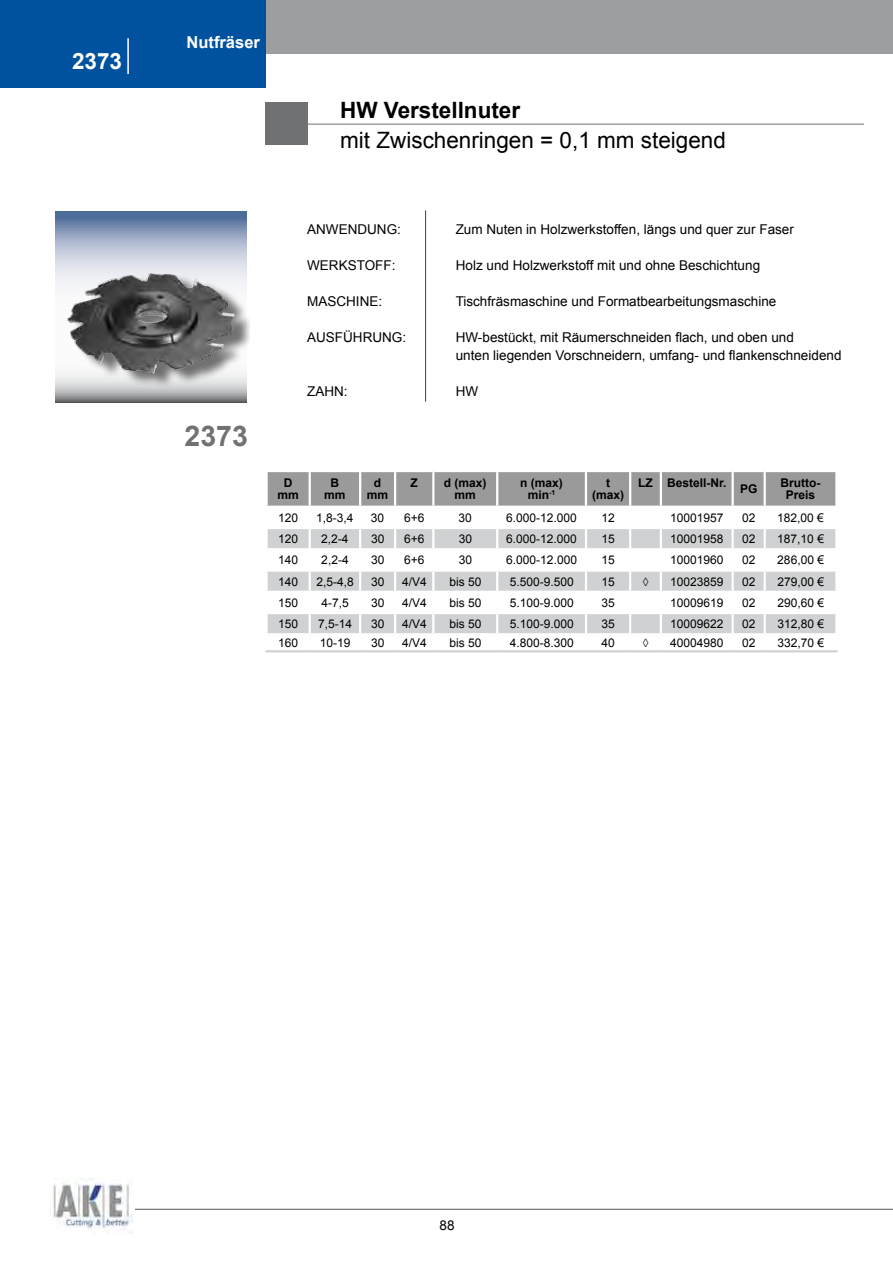
<style>
.page{position:relative;width:893px;height:1263px;background:#fff}
.page>*{position:absolute;margin:0;border:0;box-sizing:border-box;transform-origin:0 0}
.t1{font:700 28.5px "Arial";color:#707172}
.t2{font:22.5px "Arial";color:#000}
.t3{font:700 22.5px "Arial";color:#000}
.t4{font:700 22.5px "Arial";color:#fff}
.t5{font:700 16.5px "Arial";color:#fff}
.t6{font:13.5px/18px "Arial";color:#000}
.t7{font:12px "Arial";color:#000}
.t8{font:700 12px/12px "Arial";color:#000;text-align:center}
.t9{font:12px "Arialmonospacedfor SAP";color:#000}
</style>
<div class="page">
<div style="left:265px;top:0;width:628px;height:54px;background:#9c9e9f"></div>
<hr style="left:135px;top:1209px;width:758px;height:1px;background:#707172">
<hr style="left:305px;top:124px;width:559px;height:1px;background:#707172">
<img style="left:50px;top:1178px;width:82px;height:55px">
<div style="left:265px;top:102px;width:43px;height:43px;background:#707172"></div>
<div style="left:0;top:0;width:265px;height:88px;background:#00519e"></div>
<hr style="left:425px;top:210px;width:1px;height:192px;background:#00519e">
<hr style="left:127px;top:38px;width:2px;height:36px;background:#fff">
<svg style="left:55px;top:211px;width:192px;height:192px;background:#697c9a"></svg>
<img style="left:55px;top:232px;width:195px;height:163px">
<svg style="left:267px;top:471px;width:569px;height:163px"></svg>
<hr style="left:265px;top:650px;width:45px;height:2px;background:#d0d1d2">
<hr style="left:310px;top:650px;width:50px;height:2px;background:#d0d1d2">
<hr style="left:360px;top:650px;width:35px;height:2px;background:#d0d1d2">
<hr style="left:395px;top:650px;width:38px;height:2px;background:#d0d1d2">
<hr style="left:433px;top:650px;width:64px;height:2px;background:#d0d1d2">
<hr style="left:497px;top:650px;width:89px;height:2px;background:#d0d1d2">
<hr style="left:586px;top:650px;width:44px;height:2px;background:#d0d1d2">
<hr style="left:630px;top:650px;width:31px;height:2px;background:#d0d1d2">
<hr style="left:661px;top:650px;width:72px;height:2px;background:#d0d1d2">
<hr style="left:733px;top:650px;width:32px;height:2px;background:#d0d1d2">
<hr style="left:765px;top:650px;width:73px;height:2px;background:#d0d1d2">
<h2 class="t4" style="left:72px;top:46px;width:52px">2373</h2>
<h3 class="t5" style="left:187px;top:32px;width:75px">Nutfräser</h3>
<h2 class="t3" style="left:340px;top:96px;width:182px">HW Verstellnuter</h2>
<h2 class="t2" style="left:340px;top:126px;width:387px">mit Zwischenringen = 0,1 mm steigend</h2>
<h1 class="t1" style="left:184px;top:417px;width:65px">2373</h1>
<p class="t6" style="left:307px;top:220px;width:20px">Anwendung</p>
<p class="t6" style="left:397px;top:220px;width:5px">:</p>
<p class="t6" style="left:456px;top:220px;width:340px">Zum Nuten in Holzwerkstoffen, längs und quer zur Faser</p>
<p class="t6" style="left:307px;top:256px;width:23px">Werkstoff</p>
<p class="t6" style="left:392px;top:256px;width:5px">:</p>
<p class="t6" style="left:456px;top:256px;width:306px">Holz und Holzwerkstoff mit und ohne Beschichtung</p>
<p class="t6" style="left:307px;top:292px;width:21px">Maschine</p>
<p class="t6" style="left:378px;top:292px;width:5px">:</p>
<p class="t6" style="left:456px;top:292px;width:322px">Tischfräsmaschine und Formatbearbeitungsmaschine</p>
<p class="t6" style="left:307px;top:328px;width:19px">Ausf</p>
<p class="t6" style="left:343px;top:328px;width:21px">ührung</p>
<p class="t6" style="left:402px;top:328px;width:5px">:</p>
<p class="t6" style="left:456px;top:328px;width:387px">HW-bestückt, mit Räumerschneiden flach, und oben und<br>unten liegenden Vorschneidern, umfang- und flankenschneidend</p>
<p class="t6" style="left:307px;top:382px;width:19px">Zahn</p>
<p class="t6" style="left:344px;top:382px;width:5px">:</p>
<p class="t6" style="left:456px;top:382px;width:24px">HW</p>
<p class="t8" style="left:277px;top:477px;width:23px">D mm</p>
<p class="t8" style="left:324px;top:477px;width:23px">B mm</p>
<p class="t8" style="left:367px;top:477px;width:23px">d mm</p>
<p class="t8" style="left:411px;top:477px;width:9px">Z</p>
<p class="t8" style="left:444px;top:477px;width:44px">d (max) mm</p>
<p class="t8" style="left:520px;top:477px;width:44px">n (max) min<sup>-1</sup></p>
<p class="t8" style="left:592px;top:477px;width:34px">t (max)</p>
<p class="t8" style="left:638px;top:477px;width:90px">LZ Bestell-Nr.</p>
<p class="t8" style="left:740px;top:483px;width:19px">PG</p>
<p class="t8" style="left:781px;top:477px;width:41px">Brutto-<br>Preis</p>
<p class="t7" style="left:278px;top:510px;width:22px">120</p>
<p class="t7" style="left:316px;top:510px;width:39px">1,8-3,4</p>
<p class="t7" style="left:371px;top:510px;width:15px">30</p>
<p class="t7" style="left:404px;top:510px;width:22px">6+6</p>
<p class="t7" style="left:459px;top:510px;width:15px">30</p>
<p class="t7" style="left:506px;top:510px;width:72px">6.000-12.000</p>
<p class="t7" style="left:601px;top:510px;width:15px">12</p>
<p class="t7" style="left:670px;top:510px;width:55px">10001957</p>
<p class="t7" style="left:742px;top:510px;width:15px">02</p>
<p class="t7" style="left:777px;top:510px;width:48px">182,00 €</p>
<p class="t7" style="left:278px;top:531px;width:22px">120</p>
<p class="t7" style="left:321px;top:531px;width:29px">2,2-4</p>
<p class="t7" style="left:371px;top:531px;width:15px">30</p>
<p class="t7" style="left:404px;top:531px;width:22px">6+6</p>
<p class="t7" style="left:459px;top:531px;width:15px">30</p>
<p class="t7" style="left:506px;top:531px;width:72px">6.000-12.000</p>
<p class="t7" style="left:601px;top:531px;width:15px">15</p>
<p class="t7" style="left:670px;top:531px;width:55px">10001958</p>
<p class="t7" style="left:742px;top:531px;width:15px">02</p>
<p class="t7" style="left:777px;top:531px;width:48px">187,10 €</p>
<p class="t7" style="left:278px;top:552px;width:22px">140</p>
<p class="t7" style="left:321px;top:552px;width:29px">2,2-4</p>
<p class="t7" style="left:371px;top:552px;width:15px">30</p>
<p class="t7" style="left:404px;top:552px;width:22px">6+6</p>
<p class="t7" style="left:459px;top:552px;width:15px">30</p>
<p class="t7" style="left:506px;top:552px;width:72px">6.000-12.000</p>
<p class="t7" style="left:601px;top:552px;width:15px">15</p>
<p class="t7" style="left:670px;top:552px;width:55px">10001960</p>
<p class="t7" style="left:742px;top:552px;width:15px">02</p>
<p class="t7" style="left:777px;top:552px;width:48px">286,00 €</p>
<p class="t7" style="left:278px;top:573px;width:22px">140</p>
<p class="t7" style="left:316px;top:573px;width:39px">2,5-4,8</p>
<p class="t7" style="left:371px;top:573px;width:15px">30</p>
<p class="t7" style="left:402px;top:573px;width:26px">4/V4</p>
<p class="t7" style="left:449px;top:573px;width:34px">bis 50</p>
<p class="t7" style="left:510px;top:573px;width:66px">5.500-9.500</p>
<p class="t7" style="left:601px;top:573px;width:15px">15</p>
<p class="t9" style="left:642px;top:574px;width:9px">◊</p>
<p class="t7" style="left:670px;top:573px;width:55px">10023859</p>
<p class="t7" style="left:742px;top:573px;width:15px">02</p>
<p class="t7" style="left:777px;top:573px;width:48px">279,00 €</p>
<p class="t7" style="left:278px;top:595px;width:22px">150</p>
<p class="t7" style="left:321px;top:595px;width:29px">4-7,5</p>
<p class="t7" style="left:371px;top:595px;width:15px">30</p>
<p class="t7" style="left:402px;top:595px;width:26px">4/V4</p>
<p class="t7" style="left:449px;top:595px;width:34px">bis 50</p>
<p class="t7" style="left:510px;top:595px;width:66px">5.100-9.000</p>
<p class="t7" style="left:601px;top:595px;width:15px">35</p>
<p class="t7" style="left:670px;top:595px;width:55px">10009619</p>
<p class="t7" style="left:742px;top:595px;width:15px">02</p>
<p class="t7" style="left:777px;top:595px;width:48px">290,60 €</p>
<p class="t7" style="left:278px;top:616px;width:22px">150</p>
<p class="t7" style="left:318px;top:616px;width:36px">7,5-14</p>
<p class="t7" style="left:371px;top:616px;width:15px">30</p>
<p class="t7" style="left:402px;top:616px;width:26px">4/V4</p>
<p class="t7" style="left:449px;top:616px;width:34px">bis 50</p>
<p class="t7" style="left:510px;top:616px;width:66px">5.100-9.000</p>
<p class="t7" style="left:601px;top:616px;width:15px">35</p>
<p class="t7" style="left:670px;top:616px;width:55px">10009622</p>
<p class="t7" style="left:742px;top:616px;width:15px">02</p>
<p class="t7" style="left:777px;top:616px;width:48px">312,80 €</p>
<p class="t7" style="left:278px;top:635px;width:22px">160</p>
<p class="t7" style="left:320px;top:635px;width:32px">10-19</p>
<p class="t7" style="left:371px;top:635px;width:15px">30</p>
<p class="t7" style="left:402px;top:635px;width:26px">4/V4</p>
<p class="t7" style="left:449px;top:635px;width:34px">bis 50</p>
<p class="t7" style="left:510px;top:635px;width:66px">4.800-8.300</p>
<p class="t7" style="left:601px;top:635px;width:15px">40</p>
<p class="t9" style="left:642px;top:636px;width:9px">◊</p>
<p class="t7" style="left:670px;top:635px;width:55px">40004980</p>
<p class="t7" style="left:742px;top:635px;width:15px">02</p>
<p class="t7" style="left:777px;top:635px;width:48px">332,70 €</p>
<p class="t6" style="left:439px;top:1216px;width:17px">88</p>
</div>
